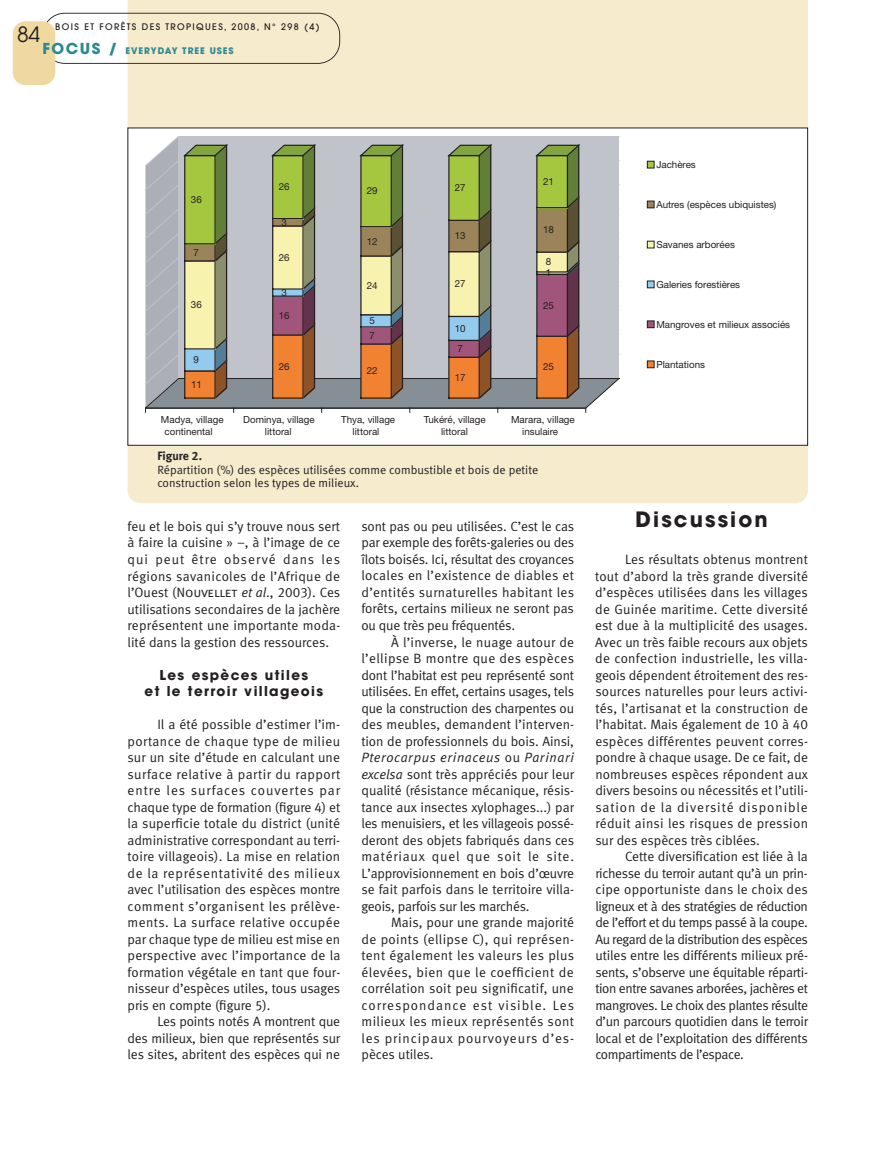
<style>
.page{position:relative;width:893px;height:1149px;background:#fff}
.page>*{position:absolute;margin:0;border:0;box-sizing:border-box;transform-origin:0 0}
.t1{font:700 21px "Avant Garde";letter-spacing:.1em;color:#231f20}
.t2{font:21px "Avant Garde";color:#231f20}
.t3{font:13.5px/16.5px "Meta Normal LF";letter-spacing:-.005em;color:#231f20;text-align:justify}
.t4{font:700 13.5px/16.5px "Avant Garde";letter-spacing:.1em;color:#231f20;text-align:center}
.t5{font:12px/13.5px "Meta Normal LF";color:#231f20}
.t6{font:12px "Meta Bold LF";color:#231f20}
.t7{font:9.75px/12px "Helvetica Neue";color:#231f20}
.t8{font:500 9px "Avant Garde";letter-spacing:.15em;color:#231f20}
.t9{font:700 9px "Avant Garde";letter-spacing:.1em;color:#2c8993}
.s1{font-size:15px}
.s2{font-family:"Meta Normal LF Caps"}
.s3{font-style:italic}
</style>
<div class="page">
<div style="left:128px;top:0;width:680px;height:503px;background:#f6ebcd"></div>
<div style="left:128px;top:128px;width:680px;height:317px;background:#fff"></div>
<svg style="left:145px;top:136px;width:474px;height:276px;background:#aeaa96"></svg>
<div style="left:648px;top:161px;width:6px;height:7px;background:#a5c740"></div>
<div style="left:647px;top:161px;width:7px;height:7px;border:1px solid #231f20"></div>
<div style="left:647px;top:201px;width:7px;height:7px;border:1px solid #231f20"></div>
<div style="left:648px;top:241px;width:6px;height:7px;background:#f7f2ae"></div>
<div style="left:647px;top:241px;width:7px;height:7px;border:1px solid #231f20"></div>
<svg style="left:649px;top:282px;width:3px;height:4px"></svg>
<div style="left:647px;top:280px;width:7px;height:8px;border:1px solid #231f20"></div>
<svg style="left:649px;top:322px;width:3px;height:4px"></svg>
<div style="left:647px;top:320px;width:7px;height:8px;border:1px solid #231f20"></div>
<svg style="left:649px;top:362px;width:3px;height:4px"></svg>
<div style="left:647px;top:360px;width:7px;height:8px;border:1px solid #231f20"></div>
<svg style="left:46px;top:13px;width:294px;height:51px"></svg>
<div style="left:13px;top:21px;width:42px;height:64px;background:#f0d9a0;border-radius:13px"></div>
<h1 class="t2" style="left:17px;top:26px;width:25px">84</h1>
<p class="t8" style="left:55px;top:23px;width:266px">BOIS ET FORÊTS DES TROPIQUES, 2008, N° 298 (4)</p>
<p class="t9" style="left:43px;top:47px;width:193px"><span class="s1">FOCUS /</span> EVERYDAY TREE USES</p>
<p class="t7" style="left:191px;top:194px;width:12px">36</p>
<p class="t7" style="left:191px;top:300px;width:12px">36</p>
<p class="t7" style="left:191px;top:379px;width:12px">11</p>
<p class="t7" style="left:279px;top:182px;width:12px">26</p>
<p class="t7" style="left:279px;top:252px;width:12px">26</p>
<p class="t7" style="left:279px;top:361px;width:12px">26</p>
<p class="t7" style="left:367px;top:186px;width:12px">29</p>
<p class="t7" style="left:367px;top:236px;width:12px">12</p>
<p class="t7" style="left:367px;top:280px;width:12px">24</p>
<p class="t7" style="left:455px;top:183px;width:12px">27</p>
<p class="t7" style="left:455px;top:231px;width:12px">13</p>
<p class="t7" style="left:455px;top:372px;width:12px">17</p>
<p class="t7" style="left:543px;top:176px;width:12px">21</p>
<p class="t7" style="left:543px;top:225px;width:12px">18</p>
<p class="t7" style="left:543px;top:300px;width:12px">25</p>
<p class="t7" style="left:164px;top:414px;width:61px;text-indent:-4px">Madya village continental</p>
<p class="t7" style="left:265px;top:414px;width:51px;text-indent:-15px">ominya, village littoral</p>
<p class="t7" style="left:353px;top:414px;width:44px;text-indent:-6px">hya, village littoral</p>
<p class="t7" style="left:424px;top:414px;width:63px;text-align:center">Tukéré, village littoral</p>
<p class="t7" style="left:511px;top:414px;width:65px;text-align:center">Marara, village nsulaire</p>
<p class="t6" style="left:157px;top:451px;width:46px">Figure 2.</p>
<p class="t5" style="left:157px;top:463px;width:382px">Répartition (%) des espèces utilisées comme combustible et bois de petite construction selon les types de milieux.</p>
<p class="t3" style="left:128px;top:519px;width:214px">feu et le bois qui s’y trouve nous sert à faire la cuisine » –, à l’image de ce qui peut être observé dans les régions savanicoles de l’Afrique de l’Ouest (<span class="s2">Nouvellet</span> <span class="s3">et al</span>., 2003). Ces utilisations secondaires de la jachère représentent une importante moda&shy;lité dans la gestion des ressources.</p>
<p class="t4" style="left:145px;top:668px;width:180px">Les espèces utiles<br>et le terroir villageois</p>
<p class="t3" style="left:128px;top:717px;width:214px;text-indent:30px">Il a été possible d’estimer l’im&shy;portance de chaque type de milieu sur un site d’étude en calculant une surface relative à partir du rapport entre les surfaces couvertes par chaque type de formation (figure 4) et la superficie totale du district (unité administrative correspondant au terri&shy;toire villageois). La mise en relation de la représentativité des milieux avec l’utilisation des espèces montre comment s’organisent les prélève&shy;ments. La surface relative occupée par chaque type de milieu est mise en perspective avec l’importance de la formation végétale en tant que four&shy;nisseur d’espèces utiles, tous usages pris en compte (figure 5).</p>
<p class="t3" style="left:128px;top:1014px;width:214px;text-indent:30px">Les points notés A montrent que des milieux, bien que représentés sur les sites, abritent des espèces qui ne</p>
<p class="t3" style="left:361px;top:519px;width:214px">sont pas ou peu utilisées. C’est le cas par exemple des forêts-galeries ou des îlots boisés. Ici, résultat des croyances locales en l’existence de diables et d’entités surnaturelles habitant les forêts, certains milieux ne seront pas ou que très peu fréquentés.</p>
<p class="t3" style="left:361px;top:634px;width:214px;text-indent:30px">À l’inverse, le nuage autour de l’ellipse B montre que des espèces dont l’habitat est peu représenté sont utilisées. En effet, certains usages, tels que la construction des charpentes ou des meubles, demandent l’interven&shy;tion de professionnels du bois. Ainsi, <span class="s3">Pterocarpus erinaceus</span> ou <span class="s3">Parinari excelsa</span> sont très appréciés pour leur qualité (résistance mécanique, résis&shy;tance aux insectes xylophages...) par les menuisiers, et les villageois possé&shy;deront des objets fabriqués dans ces matériaux quel que soit le site.<br>L’approvisionnement en bois d’œuvre se fait parfois dans le territoire villa&shy;geois, parfois sur les marchés.</p>
<p class="t3" style="left:361px;top:915px;width:214px;text-indent:30px">Mais, pour une grande majorité de points (ellipse C), qui représen&shy;tent également les valeurs les plus élevées, bien que le coefficient de corrélation soit peu significatif, une correspondance est visible. Les milieux les mieux représentés sont les principaux pourvoyeurs d’es&shy;pèces utiles.</p>
<p class="t7" style="left:661px;top:159px;width:36px">achères</p>
<p class="t7" style="left:656px;top:199px;width:122px">Autres (espèces ubiquistes)</p>
<p class="t7" style="left:656px;top:239px;width:80px">Savanes arborées</p>
<p class="t7" style="left:664px;top:279px;width:78px">aleries forestières</p>
<p class="t7" style="left:656px;top:319px;width:135px">Mangroves et milieux associés</p>
<p class="t7" style="left:656px;top:359px;width:50px">Plantations</p>
<h1 class="t1" style="left:635px;top:511px;width:134px">Discussion</h1>
<p class="t3" style="left:595px;top:552px;width:214px;text-indent:30px">Les résultats obtenus montrent tout d’abord la très grande diversité d’espèces utilisées dans les villages de Guinée maritime. Cette diversité est due à la multiplicité des usages.<br>Avec un très faible recours aux objets de confection industrielle, les villa&shy;geois dépendent étroitement des res&shy;sources naturelles pour leurs activi&shy;tés, l’artisanat et la construction de l’habitat. Mais également de 10 à 40 espèces différentes peuvent corres&shy;pondre à chaque usage. De ce fait, de nombreuses espèces répondent aux divers besoins ou nécessités et l’utili&shy;sation de la diversité disponible réduit ainsi les risques de pression sur des espèces très ciblées.</p>
<p class="t3" style="left:595px;top:849px;width:214px;text-indent:30px">Cette diversification est liée à la richesse du terroir autant qu’à un prin&shy;cipe opportuniste dans le choix des ligneux et à des stratégies de réduction de l’effort et du temps passé à la coupe.<br>Au regard de la distribution des espèces utiles entre les différents milieux pré&shy;sents, s’observe une équitable réparti&shy;tion entre savanes arborées, jachères et mangroves. Le choix des plantes résulte d’un parcours quotidien dans le terroir local et de l’exploitation des différents compartiments de l’espace.</p>
</div>
